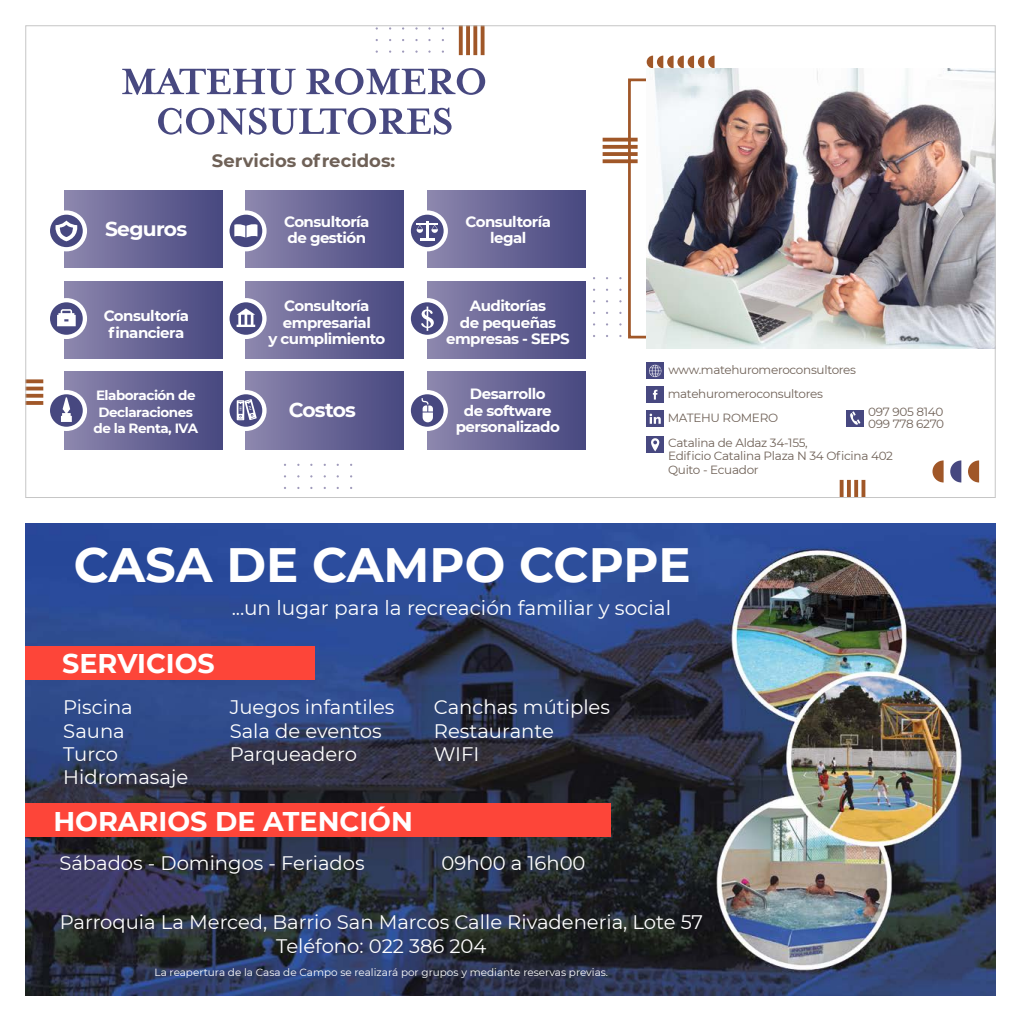
<style>
.page{position:relative;width:1021px;height:1021px;background:#fff}
.page>*{position:absolute;margin:0;border:0;box-sizing:border-box;transform-origin:0 0}
.t1{font:700 48.15px "Montserrat";color:#fff}
.t2{font:700 27px "Montserrat";color:#fff}
.t3{font:20.1px "Montserrat";color:#fff}
.t4{font:700 20.1px "Montserrat";letter-spacing:-.035em;color:#fff}
.t5{font:19.5px/23.4px "Montserrat";color:#fff}
.t6{font:700 17.85px "Montserrat";color:#6f6157}
.t7{font:700 14.85px/16.4px "Montserrat";letter-spacing:-.035em;color:#fff;text-align:center}
.t8{font:700 13.35px/16.4px "Montserrat";letter-spacing:-.035em;color:#fff;text-align:center}
.t9{font:11.85px/13.4px "Montserrat";letter-spacing:-.025em;color:#6f6157}
.t10{font:10.5px "Montserrat";color:#fff}
</style>
<div class="page">
<svg style="left:122px;top:68px;width:173px;height:27px"></svg>
<svg style="left:306px;top:68px;width:179px;height:27px"></svg>
<svg style="left:158px;top:108px;width:293px;height:27px"></svg>
<svg style="left:861px;top:480px;width:4px;height:15px"></svg>
<svg style="left:854px;top:480px;width:4px;height:15px"></svg>
<hr style="left:847px;top:480px;width:3px;height:17px;background:#a05728">
<svg style="left:839px;top:480px;width:4px;height:15px"></svg>
<div style="left:65px;top:190px;width:157px;height:78px;background:linear-gradient(to right,#8e88ae,#46467f)"></div>
<div style="left:246px;top:190px;width:158px;height:78px;background:linear-gradient(to right,#8f89af,#46467f)"></div>
<div style="left:427px;top:190px;width:158px;height:78px;background:linear-gradient(to right,#8d87ae,#47477f)"></div>
<div style="left:65px;top:281px;width:157px;height:77px;background:linear-gradient(to right,#8e88ae,#46467f)"></div>
<div style="left:246px;top:281px;width:158px;height:77px;background:linear-gradient(to right,#8f89af,#46467f)"></div>
<div style="left:427px;top:281px;width:158px;height:77px;background:linear-gradient(to right,#8e88ae,#47477f)"></div>
<div style="left:65px;top:372px;width:157px;height:77px;background:linear-gradient(to right,#8e88ae,#46467f)"></div>
<div style="left:246px;top:372px;width:158px;height:77px;background:linear-gradient(to right,#8f89af,#46467f)"></div>
<div style="left:427px;top:372px;width:158px;height:77px;background:linear-gradient(to right,#8d87ae,#47477f)"></div>
<svg style="left:646px;top:56px;width:68px;height:12px"></svg>
<svg style="left:602px;top:159px;width:35px;height:4px"></svg>
<svg style="left:602px;top:152px;width:35px;height:4px"></svg>
<svg style="left:602px;top:145px;width:35px;height:4px"></svg>
<hr style="left:602px;top:138px;width:35px;height:3px;background:#a05728">
<svg style="left:480px;top:28px;width:4px;height:27px"></svg>
<svg style="left:473px;top:28px;width:4px;height:27px"></svg>
<svg style="left:466px;top:28px;width:4px;height:27px"></svg>
<hr style="left:459px;top:26px;width:3px;height:29px;background:#a05728">
<svg style="left:28px;top:379px;width:15px;height:4px"></svg>
<svg style="left:28px;top:386px;width:15px;height:4px"></svg>
<hr style="left:26px;top:394px;width:17px;height:3px;background:#a05728">
<svg style="left:28px;top:401px;width:15px;height:4px"></svg>
<svg style="left:932px;top:460px;width:11px;height:22px"></svg>
<svg style="left:950px;top:460px;width:11px;height:22px"></svg>
<svg style="left:968px;top:460px;width:11px;height:22px"></svg>
<div style="left:646px;top:386px;width:17px;height:17px;background:#474880"></div>
<svg style="left:653px;top:390px;width:4px;height:9px"></svg>
<div style="left:646px;top:436px;width:17px;height:17px;background:#474880"></div>
<svg style="left:651px;top:438px;width:8px;height:13px"></svg>
<div style="left:646px;top:362px;width:17px;height:17px;background:#474880"></div>
<svg style="left:649px;top:365px;width:12px;height:12px"></svg>
<div style="left:846px;top:409px;width:17px;height:17px;background:#474880"></div>
<svg style="left:850px;top:411px;width:10px;height:14px"></svg>
<div style="left:646px;top:410px;width:17px;height:17px;background:#474880"></div>
<svg style="left:649px;top:413px;width:11px;height:11px"></svg>
<img style="left:646px;top:68px;width:347px;height:280px">
<svg style="left:48px;top:212px;width:37px;height:37px"></svg>
<div style="left:46px;top:210px;width:41px;height:41px;border:4px solid #fff;border-radius:50%"></div>
<svg style="left:53px;top:220px;width:26px;height:21px"></svg>
<svg style="left:227px;top:212px;width:37px;height:37px"></svg>
<div style="left:225px;top:210px;width:41px;height:41px;border:4px solid #fff;border-radius:50%"></div>
<svg style="left:234px;top:223px;width:23px;height:14px"></svg>
<svg style="left:409px;top:212px;width:37px;height:37px"></svg>
<div style="left:406px;top:210px;width:42px;height:41px;border:4px solid #fff;border-radius:50%"></div>
<svg style="left:416px;top:221px;width:22px;height:19px"></svg>
<svg style="left:48px;top:300px;width:37px;height:37px"></svg>
<div style="left:46px;top:298px;width:41px;height:41px;border:4px solid #fff;border-radius:50%"></div>
<svg style="left:57px;top:309px;width:19px;height:17px"></svg>
<svg style="left:227px;top:300px;width:37px;height:37px"></svg>
<div style="left:225px;top:298px;width:41px;height:41px;border:4px solid #fff;border-radius:50%"></div>
<svg style="left:236px;top:308px;width:19px;height:19px"></svg>
<svg style="left:409px;top:300px;width:37px;height:37px"></svg>
<div style="left:406px;top:298px;width:42px;height:41px;border:4px solid #fff;border-radius:50%"></div>
<svg style="left:420px;top:306px;width:14px;height:25px"></svg>
<svg style="left:48px;top:392px;width:37px;height:37px"></svg>
<div style="left:46px;top:390px;width:41px;height:41px;border:4px solid #fff;border-radius:50%"></div>
<svg style="left:61px;top:397px;width:11px;height:25px"></svg>
<svg style="left:227px;top:392px;width:37px;height:37px"></svg>
<div style="left:225px;top:390px;width:41px;height:41px;border:4px solid #fff;border-radius:50%"></div>
<svg style="left:237px;top:399px;width:20px;height:21px"></svg>
<svg style="left:409px;top:392px;width:37px;height:37px"></svg>
<div style="left:406px;top:390px;width:42px;height:41px;border:4px solid #fff;border-radius:50%"></div>
<svg style="left:421px;top:398px;width:12px;height:24px"></svg>
<img style="left:26px;top:523px;width:969px;height:472px">
<div style="left:26px;top:646px;width:289px;height:33px;background:#fd4539"></div>
<div style="left:26px;top:802px;width:585px;height:34px;background:#fd4539"></div>
<p class="t4" style="left:105px;top:214px;width:83px">Seguros</p>
<p class="t6" style="left:212px;top:148px;width:185px">Servicios ofrecidos:</p>
<p class="t7" style="left:284px;top:212px;width:87px;text-align:left">Consultoría de gestión</p>
<p class="t7" style="left:465px;top:212px;width:87px">Consultoría legal</p>
<p class="t7" style="left:104px;top:307px;width:87px">Consultoría financiera</p>
<p class="t7" style="left:268px;top:297px;width:118px">Consultoría empresarial<br>y cumplimiento</p>
<p class="t7" style="left:446px;top:297px;width:125px">Auditorías<br>de pequeñas empresas - SEPS</p>
<p class="t8" style="left:94px;top:387px;width:106px">Elaboración de<br>Declaraciones de la Renta, IVA</p>
<p class="t4" style="left:289px;top:395px;width:69px">Costos</p>
<p class="t7" style="left:455px;top:385px;width:106px">Desarrollo<br>de software personalizado</p>
<p class="t9" style="left:668px;top:363px;width:189px">www.matehuromeroconsultores</p>
<p class="t9" style="left:667px;top:387px;width:157px">matehuromeroconsultores</p>
<p class="t9" style="left:668px;top:435px;width:226px">Catalina de Aldaz 34-155,<br>Edificio Catalina Plaza N 34 Oficina 402<br>Quito - Ecuador</p>
<p class="t9" style="left:868px;top:405px;width:77px;line-height:12.3px">097 905 8140<br>099 778 6270</p>
<p class="t9" style="left:667px;top:411px;width:112px">MATEHU ROMERO</p>
<h1 class="t1" style="left:74px;top:530px;width:618px">CASA DE CAMPO CCPPE</h1>
<p class="t3" style="left:232px;top:593px;width:441px">...un lugar para la recreación familiar y social</p>
<h2 class="t2" style="left:62px;top:643px;width:154px">SERVICIOS</h2>
<p class="t5" style="left:63px;top:694px;width:126px">Piscina<br>Sauna<br>Turco<br>Hidromasaje</p>
<p class="t5" style="left:230px;top:694px;width:166px">Juegos infantiles<br>Sala de eventos<br>Parqueadero</p>
<p class="t5" style="left:434px;top:694px;width:178px">Canchas mútiples<br>Restaurante<br>WIFI</p>
<h2 class="t2" style="left:53px;top:802px;width:361px">HORARIOS DE ATENCIÓN</h2>
<p class="t5" style="left:59px;top:850px;width:307px">Sábados - Domingos - Feriados</p>
<p class="t5" style="left:441px;top:850px;width:145px">09h00 a 16h00</p>
<p class="t5" style="left:60px;top:909px;width:644px;text-align:center">Parroquia La Merced, Barrio San Marcos Calle Rivadeneria, Lote 57<br>Teléfono: 022 386 204</p>
<p class="t10" style="left:154px;top:965px;width:455px">La reapertura de la Casa de Campo se realizará por grupos y mediante reservas previas.</p>
</div>
